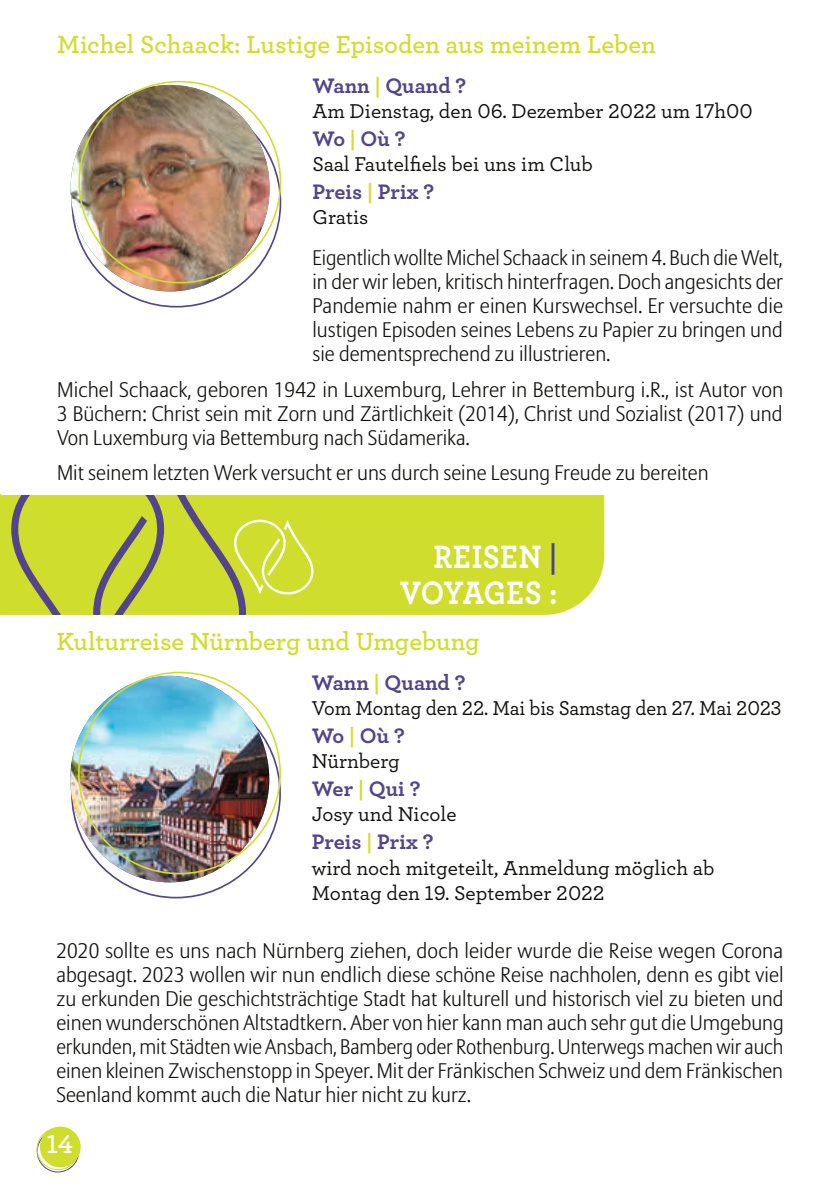
<style>
.page{position:relative;width:840px;height:1191px;background:#fff}
.page>*{position:absolute;margin:0;border:0;box-sizing:border-box;transform-origin:0 0}
.t1{font:700 34px/36px "Archer";letter-spacing:.015em;color:#fff;text-align:right;scale:.9 1}
.t2{font:600 27px "Archer";color:#fff}
.t3{font:600 26px "Archer";color:#cfde2d}
.t4{font:700 22px "Archer";color:#53448b}
.t5{font:300 21px/24px "Allianz Sans";color:#11110f;text-align:justify}
.t6{font:500 21px/25.2px "Archer";color:#11110f}
.t7{font:500 21px "Archer";color:#11110f;scale:.96 1}
.s1{color:#cfde2d}
.s2{color:#53448b}
</style>
<div class="page">
<div style="left:37px;top:1130px;width:42px;height:42px;border:1px solid #53448b;border-radius:50%"></div>
<div style="left:40px;top:1126px;width:41px;height:41px;background:#cfde2d;border-radius:50%"></div>
<div style="left:37px;top:1128px;width:42px;height:41px;border:1px solid #cfde2d;border-radius:50%"></div>
<img style="left:71px;top:85px;width:198px;height:206px">
<img style="left:70px;top:676px;width:199px;height:206px">
<div style="left:1px;top:495px;width:603px;height:120px;background:#cfde2d"></div>
<svg style="left:11px;top:495px;width:302px;height:120px;background:#c3cf3a"></svg>
<hr style="left:0;top:494px;width:1px;height:121px;background:#cfde2d">
<p class="t3" style="left:57px;top:25px;width:600px">Michel Schaack: Lustige Episoden aus meinem Leben</p>
<p class="t4" style="left:312px;top:68px;width:155px">Wann <span class="s1">|</span> Quand ?</p>
<p class="t6" style="left:312px;top:97px;width:441px">Am Dienstag, den 06. Dezember 2022 um 17h00</p>
<p class="t4" style="left:312px;top:121px;width:95px">Wo <span class="s1">|</span> Où ?</p>
<p class="t6" style="left:312px;top:150px;width:281px">Saal Fautelfiels bei uns im Club</p>
<p class="t4" style="left:312px;top:174px;width:123px">Preis <span class="s1">|</span> Prix ?</p>
<p class="t6" style="left:312px;top:204px;width:57px">Gratis</p>
<p class="t5" style="left:312px;top:247px;width:472px">Eigentlich wollte Michel Schaack in seinem 4. Buch die Welt, in der wir leben, kritisch hinterfragen. Doch angesichts der Pandemie nahm er einen Kurswechsel. Er versuchte die lustigen Episoden seines Lebens zu Papier zu bringen und sie dementsprechend zu illustrieren.</p>
<p class="t5" style="left:57px;top:378px;width:727px">Michel Schaack, geboren 1942 in Luxemburg, Lehrer in Bettemburg i.R., ist Autor von 3 Büchern: Christ sein mit Zorn und Zärtlichkeit (2014), Christ und Sozialist (2017) und Von Luxemburg via Bettemburg nach Südamerika.</p>
<p class="t5" style="left:57px;top:462px;width:652px">Mit seinem letzten Werk versucht er uns durch seine Lesung Freude zu bereiten</p>
<h1 class="t1" style="left:400px;top:536px;width:176px">REISEN <span class="s2">|<br></span>VOYAGES :</h1>
<p class="t3" style="left:56px;top:622px;width:424px">Kulturreise Nürnberg und Umgebung</p>
<p class="t4" style="left:311px;top:665px;width:155px">Wann <span class="s1">|</span> Quand ?</p>
<p class="t7" style="left:311px;top:693px;width:490px">Vom Montag den 22. Mai bis Samstag den 27. Mai 2023</p>
<p class="t4" style="left:311px;top:718px;width:95px">Wo <span class="s1">|</span> Où ?</p>
<p class="t6" style="left:311px;top:747px;width:89px">Nürnberg</p>
<p class="t4" style="left:311px;top:771px;width:110px">Wer <span class="s1">|</span> Qui ?</p>
<p class="t6" style="left:311px;top:800px;width:146px">Josy und Nicole</p>
<p class="t4" style="left:311px;top:824px;width:123px">Preis <span class="s1">|</span> Prix ?</p>
<p class="t6" style="left:311px;top:854px;width:404px">wird noch mitgeteilt, Anmeldung möglich ab<br>Montag den 19. September 2022</p>
<p class="t5" style="left:56px;top:939px;width:728px">2020 sollte es uns nach Nürnberg ziehen, doch leider wurde die Reise wegen Corona abgesagt. 2023 wollen wir nun endlich diese schöne Reise nachholen, denn es gibt viel zu erkunden Die geschichtsträchtige Stadt hat kulturell und historisch viel zu bieten und einen wunderschönen Altstadtkern. Aber von hier kann man auch sehr gut die Umgebung erkunden, mit Städten wie Ansbach, Bamberg oder Rothenburg. Unterwegs machen wir auch einen kleinen Zwischenstopp in Speyer. Mit der Fränkischen Schweiz und dem Fränkischen Seenland kommt auch die Natur hier nicht zu kurz.</p>
<p class="t2" style="left:46px;top:1124px;width:28px">14</p>
</div>
